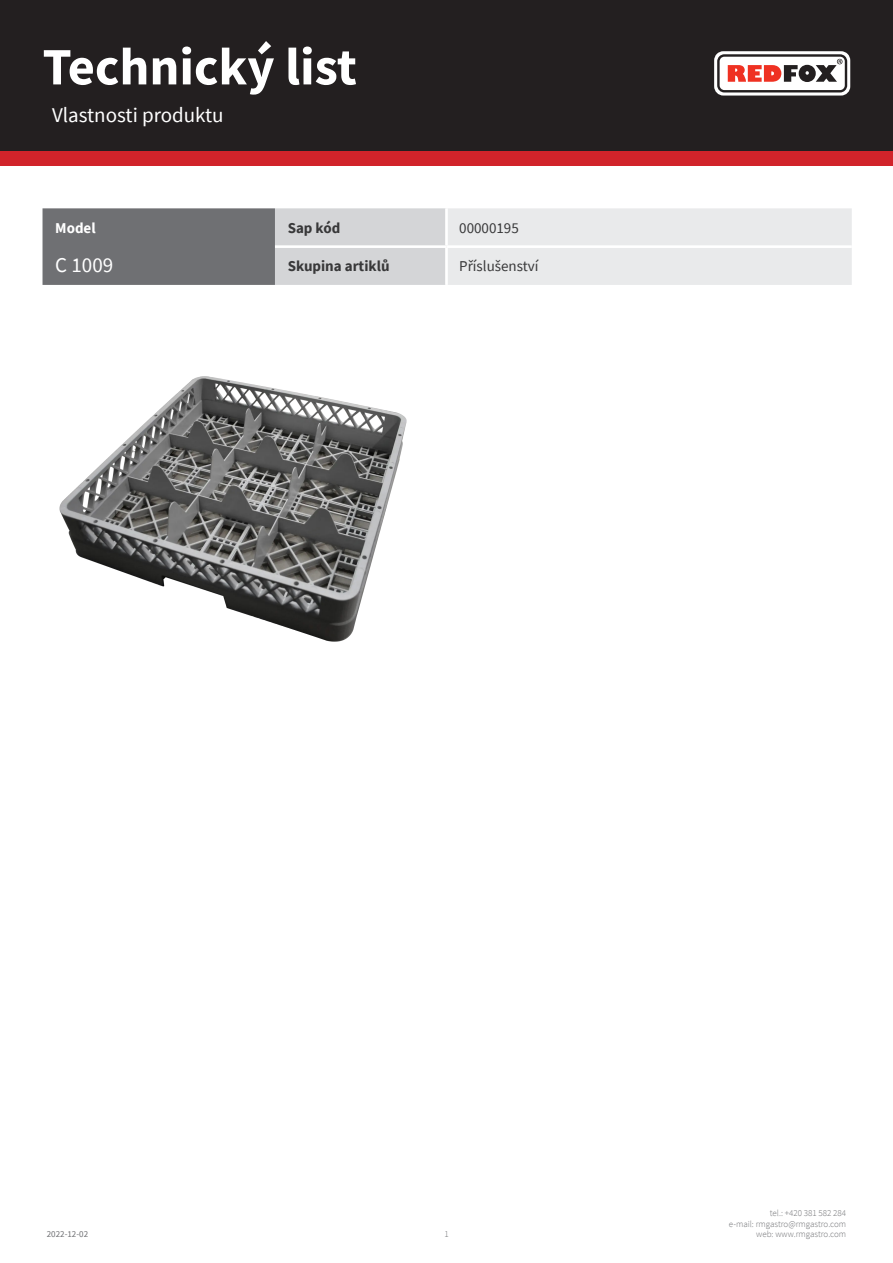
<style>
.page{position:relative;width:893px;height:1263px;background:#fff}
.page>*{position:absolute;margin:0;border:0;box-sizing:border-box;transform-origin:0 0}
.t1{font:700 52.5px "Source Sans Pro";color:#fff}
.kapitola{font:21px "Source Sans Pro";color:#fff}
.tabulka_-_headline{font:21px "Source Sans Pro";color:#fff}
.tabulka_-_text{font:15px "Source Sans Pro";color:#383839}
.tabulka_-_text-2{font:700 15px "Source Sans Pro";color:#383839}
.tabulka_-_text-3{font:700 15px "Source Sans Pro";color:#fff}
.t2{font:300 9px/10.8px "Source Sans Pro";color:#6f7073;text-align:right}
.t3{font:9px "Source Sans Pro";color:#6f7073}
</style>
<div class="page">
<div style="left:0;top:0;width:893px;height:166px;background:#d1232a"></div>
<div style="left:0;top:0;width:893px;height:151px;background:#231f20"></div>
<svg style="left:714px;top:51px;width:136px;height:45px"></svg>
<img style="left:59px;top:376px;width:348px;height:266px">
<svg style="left:43px;top:208px;width:809px;height:77px;background:#c0c1c3"></svg>
<hr style="left:445px;top:208px;width:3px;height:37px;background:#fff">
<hr style="left:275px;top:245px;width:171px;height:3px;background:#fff">
<hr style="left:446px;top:245px;width:406px;height:3px;background:#fff">
<hr style="left:445px;top:248px;width:3px;height:37px;background:#fff">
<h1 class="t1" style="left:43px;top:31px;width:316px">Technický list</h1>
<p class="kapitola" style="left:52px;top:101px;width:173px">Vlastnosti produktu</p>
<p class="tabulka_-_text-3" style="left:55px;top:218px;width:42px">Model</p>
<p class="tabulka_-_text-2" style="left:288px;top:218px;width:54px">Sap kód</p>
<p class="tabulka_-_text" style="left:459px;top:219px;width:61px">00000195</p>
<p class="tabulka_-_headline" style="left:55px;top:251px;width:59px">C 1009</p>
<p class="tabulka_-_text-2" style="left:288px;top:256px;width:103px">Skupina artiklů</p>
<p class="tabulka_-_text" style="left:459px;top:257px;width:81px">Příslušenství</p>
<p class="t3" style="left:47px;top:1229px;width:43px">2022-12-02</p>
<p class="t2" style="left:444px;top:1229px;width:6px">1</p>
<p class="t2" style="left:729px;top:1207px;width:119px">tel.: +420 381 582 284<br>e-mail: rmgastro@rmgastro.com web: www.rmgastro.com</p>
</div>
